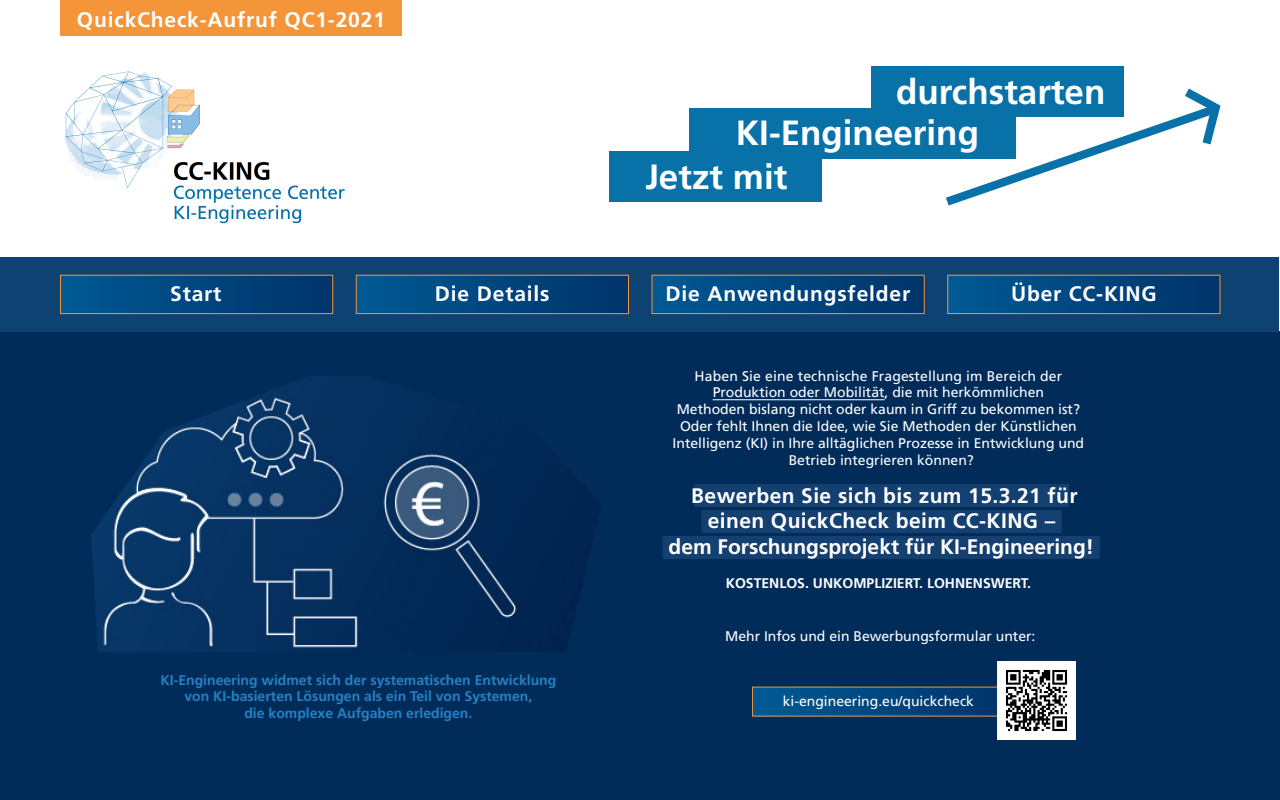
<style>
.page{position:relative;width:1280px;height:800px;background:#fff}
.page>*{position:absolute;margin:0;border:0;box-sizing:border-box;transform-origin:0 0}
.t1{font:700 35px "Frutiger LT Com";color:#fff}
.t2{font:700 21px/26px "Frutiger LT Com";letter-spacing:.02em;color:#fff;text-align:center}
.t3{font:700 21px "Frutiger LT Com";letter-spacing:.04em;color:#fff}
.t4{font:14px/16.8px "Frutiger LT Com";color:#fff;text-align:center}
.t5{font:700 14px/16.8px "Frutiger LT Com";color:#2581c4;text-align:center}
.t6{font:700 14px "Frutiger LT Com";color:#fff}
</style>
<div class="page">
<div style="left:0;top:331px;width:1280px;height:469px;background:#012c59"></div>
<div style="left:0;top:257px;width:1280px;height:75px;background:#0e4273"></div>
<img style="left:63px;top:71px;width:282px;height:153px">
<div style="left:356px;top:275px;width:272px;height:39px;background:linear-gradient(to right,#005994,#00336a)"></div>
<div style="left:356px;top:275px;width:273px;height:39px;border:1px solid #f49539"></div>
<div style="left:60px;top:275px;width:273px;height:39px;background:linear-gradient(to right,#005994,#00336a)"></div>
<div style="left:60px;top:275px;width:273px;height:39px;border:1px solid #f49539"></div>
<div style="left:652px;top:275px;width:272px;height:39px;background:linear-gradient(to right,#005994,#00336a)"></div>
<div style="left:652px;top:275px;width:273px;height:39px;border:1px solid #f49539"></div>
<div style="left:948px;top:275px;width:272px;height:39px;background:linear-gradient(to right,#005994,#00336a)"></div>
<div style="left:947px;top:275px;width:273px;height:39px;border:1px solid #f49539"></div>
<div style="left:60px;top:0;width:342px;height:36px;background:#f49539"></div>
<div style="left:610px;top:151px;width:212px;height:51px;background:#0871a8"></div>
<div style="left:689px;top:108px;width:327px;height:51px;background:#0871a8"></div>
<div style="left:871px;top:66px;width:253px;height:51px;background:#0871a8"></div>
<svg style="left:946px;top:88px;width:275px;height:118px"></svg>
<img style="left:91px;top:376px;width:504px;height:277px">
<div style="left:753px;top:687px;width:251px;height:29px;background:linear-gradient(to right,#005692,#093a6f)"></div>
<div style="left:694px;top:484px;width:375px;height:23px;background:#143f71"></div>
<div style="left:702px;top:510px;width:360px;height:23px;background:#143f71"></div>
<div style="left:663px;top:536px;width:437px;height:23px;background:#143f71"></div>
<hr style="left:713px;top:399px;width:172px;height:1px;background:#fff">
<img style="left:998px;top:662px;width:78px;height:78px">
<h2 class="t3" style="left:77px;top:7px;width:310px">QuickCheck-Aufruf QC1-2021</h2>
<h1 class="t1" style="left:896px;top:71px;width:211px">durchstarten</h1>
<h1 class="t1" style="left:736px;top:112px;width:245px">KI-Engineering</h1>
<h1 class="t1" style="left:645px;top:156px;width:143px">Jetzt mit</h1>
<h2 class="t2" style="left:170px;top:281px;width:53px">Start</h2>
<h2 class="t3" style="left:435px;top:282px;width:116px">Die Details</h2>
<h2 class="t3" style="left:666px;top:282px;width:246px">Die Anwendungsfelder</h2>
<h2 class="t3" style="left:1011px;top:282px;width:147px">Über CC-KING</h2>
<p class="t4" style="left:673px;top:367px;width:413px">Haben Sie eine technische Fragestellung im Bereich der Produktion oder Mobilität, die mit herkömmlichen<br>Methoden bislang nicht oder kaum in Griff zu bekommen ist?<br>Oder fehlt Ihnen die Idee, wie Sie Methoden der Künstlichen Intelligenz (KI) in Ihre alltäglichen Prozesse in Entwicklung und Betrieb integrieren können?</p>
<h2 class="t2" style="left:669px;top:482px;width:427px">Bewerben Sie sich bis zum 15.3.21 für einen QuickCheck beim CC-KING –<br>dem Forschungsprojekt für KI-Engineering!</h2>
<p class="t6" style="left:726px;top:575px;width:307px">KOSTENLOS. UNKOMPLIZIERT. LOHNENSWERT.</p>
<p class="t5" style="left:160px;top:671px;width:397px">KI-Engineering widmet sich der systematischen Entwicklung von KI-basierten Lösungen als ein Teil von Systemen,<br>die komplexe Aufgaben erledigen.</p>
<p class="t4" style="left:725px;top:628px;width:312px">Mehr Infos und ein Bewerbungsformular unter:</p>
<p class="t4" style="left:783px;top:693px;width:193px">ki-engineering.eu/quickcheck</p>
</div>
